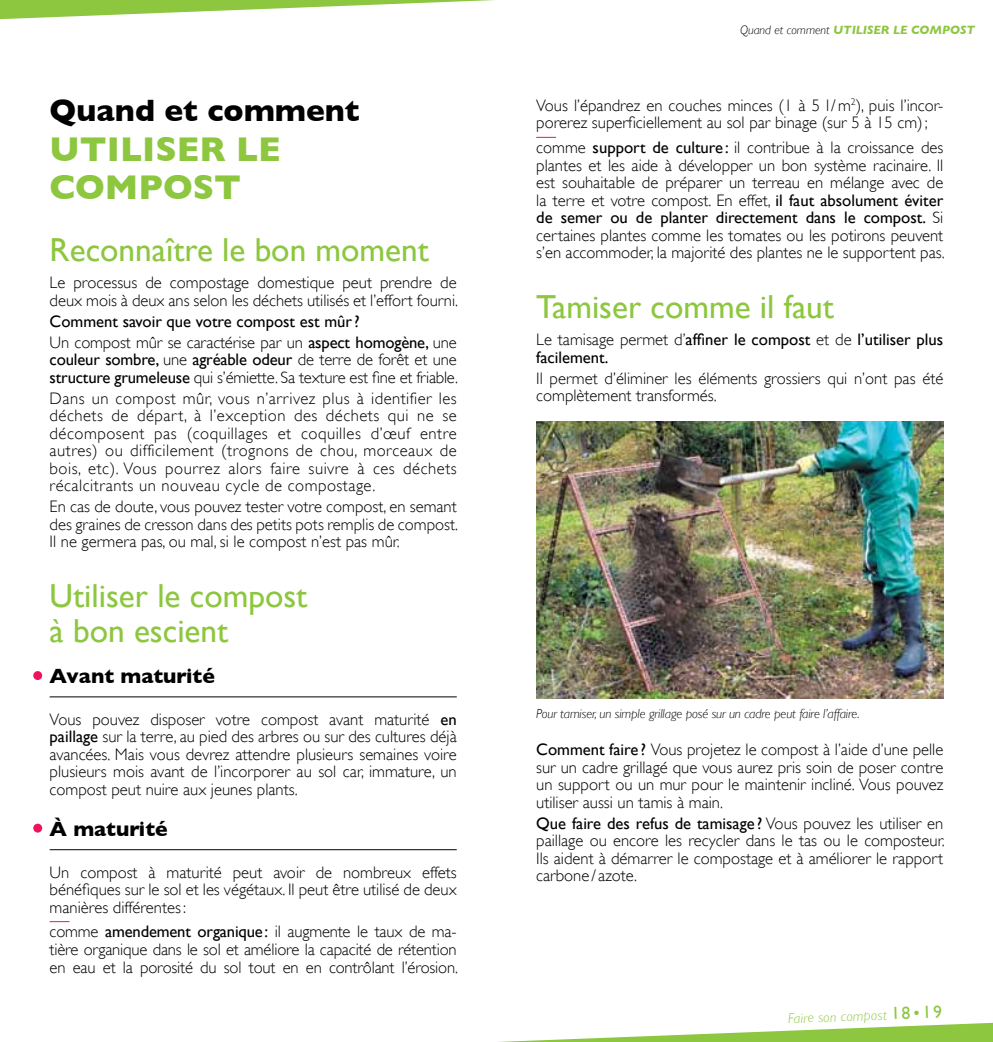
<style>
.page{position:relative;width:993px;height:1042px;background:#fff}
.page>*{position:absolute;margin:0;border:0;box-sizing:border-box;transform-origin:0 0}
.t1{font:700 35px/38.5px "Gill Sans";color:#8dc63f}
.t2{font:33.25px/35px "Gill Sans";color:#8dc63f}
.t3{font:700 31.5px "Gill Sans";color:#000}
.t4{font:700 21px "Gill Sans";color:#000}
.t5{font:300 16.62px/17.5px "Gill Sans";color:#000;text-align:justify}
.t6{font:16.62px/17.5px "Gill Sans";color:#000}
.t7{font:italic 300 14px "Gill Sans";color:#8dc63f}
.t8{font:italic 300 13.12px "Gill Sans";letter-spacing:-.01em;color:#000}
.t9{font:italic 700 12.25px "Gill Sans";color:#8dc63f}
.s1{font-weight:300}
.s2{font-weight:400}
.s3{font-weight:300;color:#000}
.s4{font-weight:400;font-style:normal;font-size:17.5px}
.s5{font-style:normal;font-size:17.5px}
</style>
<div class="page">
<svg style="left:0;top:0;width:495px;height:20px"></svg>
<svg style="left:498px;top:1023px;width:494px;height:19px"></svg>
<svg style="left:536px;top:137px;width:20px;height:1px"></svg>
<img style="left:536px;top:421px;width:407px;height:278px">
<hr style="left:50px;top:696px;width:406px;height:1px;background:#000">
<hr style="left:50px;top:849px;width:406px;height:1px;background:#000">
<svg style="left:50px;top:921px;width:19px;height:1px"></svg>
<div style="left:33px;top:823px;width:9px;height:9px;background:#ed145b;border-radius:50%"></div>
<div style="left:33px;top:671px;width:9px;height:9px;background:#ed145b;border-radius:50%"></div>
<h3 class="t3" style="left:50px;top:92px;width:311px">Quand et comment</h3>
<h1 class="t1" style="left:50px;top:130px;width:208px">utiliser le compost</h1>
<h2 class="t2" style="left:50px;top:232px;width:380px">Reconnaître le bon moment</h2>
<p class="t5" style="left:50px;top:274px;width:410px">Le processus de compostage domestique peut prendre de deux mois à deux ans selon les déchets utilisés et l’effort fourni.</p>
<p class="t6" style="left:50px;top:310px;width:408px;line-height:21px">Comment savoir que votre compost est mûr?<br><span class="s1">Un compost mûr se caractérise par un</span> aspect homogène, <span class="s1">une</span></p>
<p class="t5" style="left:50px;top:351px;width:410px"><span class="s2">couleur sombre,</span> une <span class="s2">agréable odeur</span> de terre de forêt et une <span class="s2">structure grumeleuse</span> qui s’émiette. Sa texture est fine et friable.</p>
<p class="t5" style="left:50px;top:389px;width:408px">Dans un compost mûr, vous n’arrivez plus à identifier les déchets de départ, à l’exception des déchets qui ne se décomposent pas (coquillages et coquilles d’œuf entre autres) ou difficilement (trognons de chou, morceaux de bois, etc). Vous pourrez alors faire suivre à ces déchets récalcitrants un nouveau cycle de compostage.</p>
<p class="t5" style="left:50px;top:498px;width:410px">En cas de doute, vous pouvez tester votre compost, en semant des graines de cresson dans des petits pots remplis de compost.<br>Il ne germera pas, ou mal, si le compost n’est pas mûr.</p>
<h2 class="t2" style="left:50px;top:578px;width:259px">Utiliser le compost à bon escient</h2>
<p class="t4" style="left:50px;top:663px;width:167px">Avant maturité</p>
<p class="t5" style="left:50px;top:710px;width:408px">Vous pouvez disposer votre compost avant maturité <span class="s2">en paillage</span> sur la terre, au pied des arbres ou sur des cultures déjà avancées. Mais vous devrez attendre plusieurs semaines voire plusieurs mois avant de l’incorporer au sol car, immature, un compost peut nuire aux jeunes plants.</p>
<p class="t4" style="left:50px;top:816px;width:119px">À maturité</p>
<p class="t5" style="left:50px;top:863px;width:408px">Un compost à maturité peut avoir de nombreux effets bénéfiques sur le sol et les végétaux. Il peut être utilisé de deux manières différentes:</p>
<p class="t5" style="left:50px;top:923px;width:410px">comme <span class="s2">amendement organique:</span> il augmente le taux de ma&shy;tière organique dans le sol et améliore la capacité de rétention en eau et la porosité du sol tout en en contrôlant l’érosion.</p>
<p class="t9" style="left:739px;top:22px;width:236px"><span class="s3">Quand et comment</span> UTILISER LE COMPOST</p>
<p class="t5" style="left:536px;top:96px;width:408px">Vous l’épandrez en couches minces (1 à 5 l/m<sup>2</sup>), puis l’incor&shy;porerez superficiellement au sol par binage (sur 5 à 15 cm);</p>
<p class="t5" style="left:536px;top:139px;width:410px">comme <span class="s2">support de culture :</span> il contribue à la croissance des plantes et les aide à développer un bon système racinaire. Il est souhaitable de préparer un terreau en mélange avec de la terre et votre compost. En effet, <span class="s2">il faut absolument éviter de semer ou de planter directement dans le compost.</span> Si certaines plantes comme les tomates ou les potirons peuvent s’en accommoder, la majorité des plantes ne le supportent pas.</p>
<h2 class="t2" style="left:536px;top:289px;width:299px">Tamiser comme il faut</h2>
<p class="t6" style="left:536px;top:331px;width:408px"><span class="s1">Le tamisage permet d’</span>affiner le compost <span class="s1">et de</span> l’utiliser plus facilement.</p>
<p class="t5" style="left:536px;top:370px;width:408px">Il permet d’éliminer les éléments grossiers qui n’ont pas été complètement transformés.</p>
<p class="t8" style="left:536px;top:706px;width:325px">Pour tamiser, un simple grillage posé sur un cadre peut faire l’affaire.</p>
<p class="t5" style="left:536px;top:741px;width:408px"><span class="s2">Comment faire ?</span> Vous projetez le compost à l’aide d’une pelle sur un cadre grillagé que vous aurez pris soin de poser contre un support ou un mur pour le maintenir incliné. Vous pouvez utiliser aussi un tamis à main.</p>
<p class="t5" style="left:536px;top:814px;width:410px"><span class="s2">Que faire des refus de tamisage ?</span> Vous pouvez les utiliser en paillage ou encore les recycler dans le tas ou le composteur.<br>Ils aident à démarrer le compostage et à améliorer le rapport carbone / azote.</p>
<p class="t7" style="left:787px;top:1010px;width:156px;rotate:-2deg">Faire son compost <span class="s4">18</span><span class="s5">•</span><span class="s4">19</span></p>
</div>
